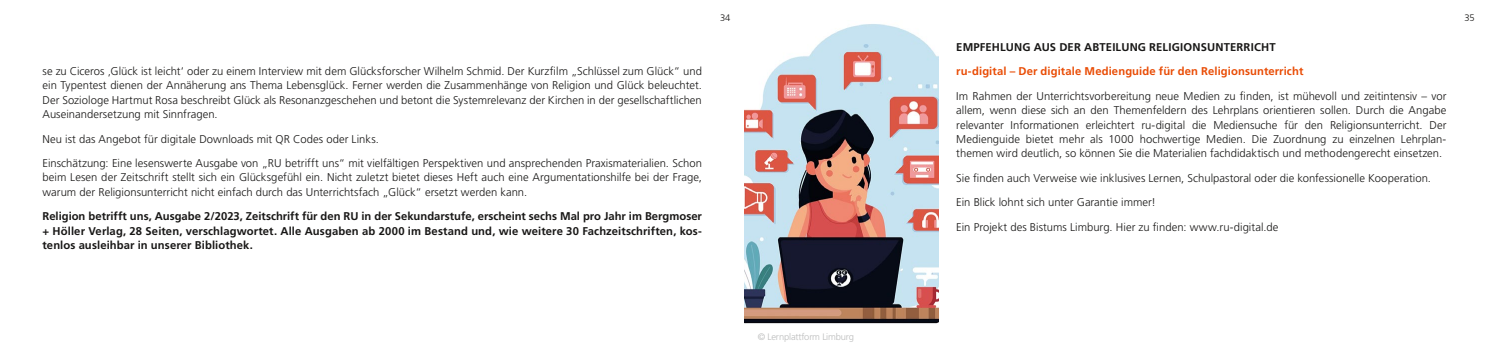
<style>
.page{position:relative;width:1489px;height:351px;background:#fff}
.page>*{position:absolute;margin:0;border:0;box-sizing:border-box;transform-origin:0 0}
.t1{font:300 11.25px/14.4px "Frutiger LT Pro";letter-spacing:.005em;color:#181716}
.t2{font:700 11.25px/14.4px "Frutiger LT Pro";letter-spacing:.01em;color:#181716;text-align:justify}
.t3{font:700 11.25px "Frutiger LT Pro";letter-spacing:.01em;color:#e94c05}
.t4{font:300 9.38px "Frutiger LT Pro";letter-spacing:-.02em;color:#bbbcbc}
.t5{font:300 9.38px "Frutiger LT Pro";color:#181716}
</style>
<div class="page">
<img style="left:744px;top:24px;width:194px;height:300px">
<p class="t1" style="left:43px;top:64px;width:661px;text-align:justify">se zu Ciceros ‚Glück ist leicht‘ oder zu einem Interview mit dem Glücksforscher Wilhelm Schmid. Der Kurzfilm „Schlüssel zum Glück“ und ein Typentest dienen der Annäherung ans Thema Lebensglück. Ferner werden die Zusammenhänge von Religion und Glück beleuchtet.<br>Der Soziologe Hartmut Rosa beschreibt Glück als Resonanzgeschehen und betont die Systemrelevanz der Kirchen in der gesellschaftlichen Auseinandersetzung mit Sinnfragen.</p>
<p class="t1" style="left:43px;top:127px;width:661px;line-height:24.4px">Neu ist das Angebot für digitale Downloads mit QR Codes oder Links.<br>Einschätzung: Eine lesenswerte Ausgabe von „RU betrifft uns“ mit vielfältigen Perspektiven und ansprechenden Praxismaterialien. Schon</p>
<p class="t1" style="left:43px;top:170px;width:661px">beim Lesen der Zeitschrift stellt sich ein Glücksgefühl ein. Nicht zuletzt bietet dieses Heft auch eine Argumentationshilfe bei der Frage, warum der Religionsunterricht nicht einfach durch das Unterrichtsfach „Glück“ ersetzt werden kann.</p>
<p class="t2" style="left:43px;top:209px;width:661px">Religion betrifft uns, Ausgabe 2/2023, Zeitschrift für den RU in der Sekundarstufe, erscheint sechs Mal pro Jahr im Bergmoser + Höller Verlag, 28 Seiten, verschlagwortet. Alle Ausgaben ab 2000 im Bestand und, wie weitere 30 Fachzeitschriften, kos&shy;tenlos ausleihbar in unserer Bibliothek.</p>
<p class="t5" style="left:720px;top:13px;width:12px">34</p>
<p class="t5" style="left:1464px;top:13px;width:12px">35</p>
<p class="t2" style="left:956px;top:40px;width:321px">EMPFEHLUNG AUS DER ABTEILUNG RELIGIONSUNTERRICHT</p>
<p class="t3" style="left:956px;top:65px;width:348px">ru-digital – Der digitale Medienguide für den Religionsunterricht</p>
<p class="t1" style="left:956px;top:89px;width:491px;text-align:justify">Im Rahmen der Unterrichtsvorbereitung neue Medien zu finden, ist mühevoll und zeitintensiv – vor allem, wenn diese sich an den Themenfeldern des Lehrplans orientieren sollen. Durch die Angabe relevanter Informationen erleichtert ru-digital die Mediensuche für den Religionsunterricht. Der Medienguide bietet mehr als 1000 hochwertige Medien. Die Zuordnung zu einzelnen Lehrplan&shy;themen wird deutlich, so können Sie die Materialien fachdidaktisch und methodengerecht einsetzen.</p>
<p class="t1" style="left:956px;top:166px;width:476px;line-height:24.4px">Sie finden auch Verweise wie inklusives Lernen, Schulpastoral oder die konfessionelle Kooperation.<br>Ein Blick lohnt sich unter Garantie immer!<br>Ein Projekt des Bistums Limburg. Hier zu finden: www.ru-digital.de</p>
<p class="t4" style="left:757px;top:331px;width:98px">© Lernplattform Limburg</p>
</div>
